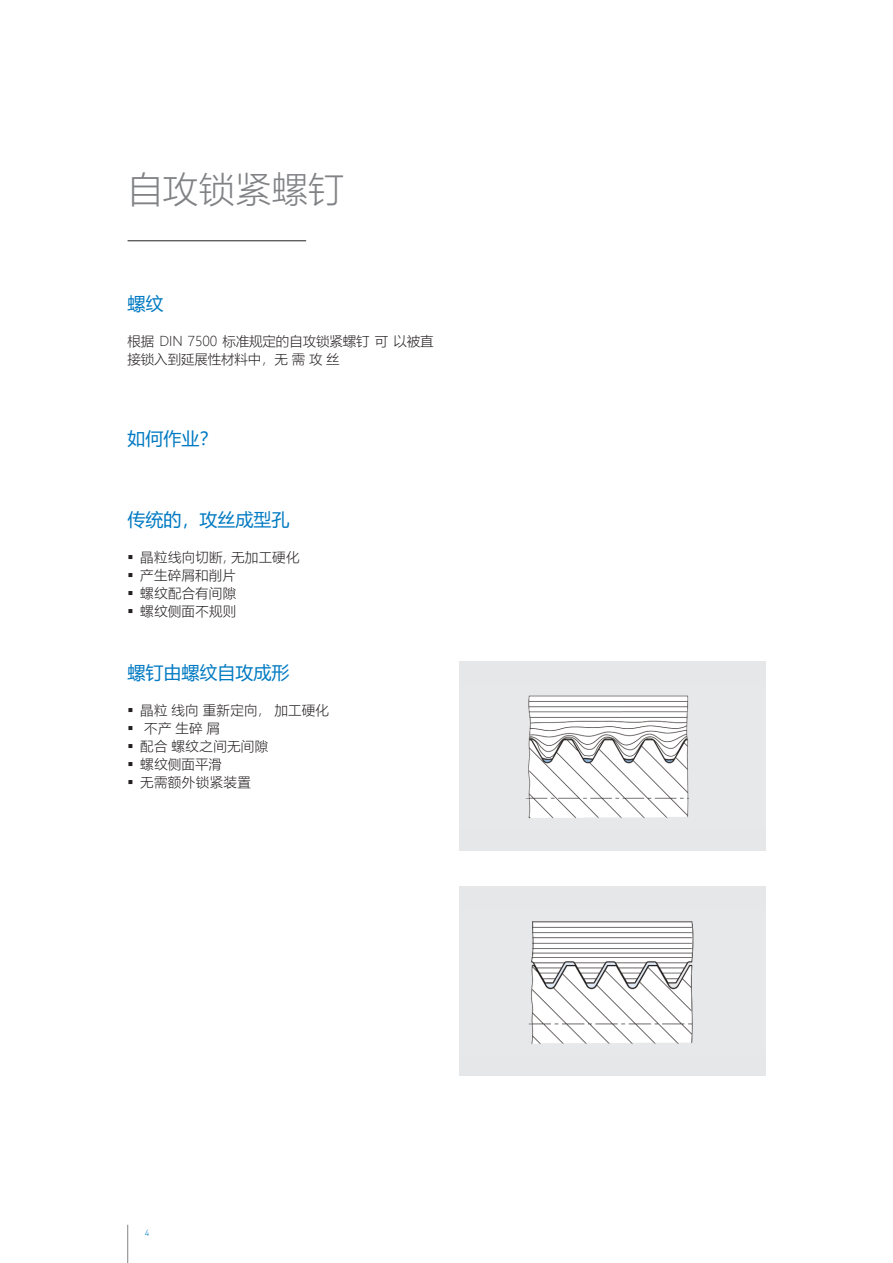
<style>
.page{position:relative;width:893px;height:1263px;background:#fff}
.page>*{position:absolute;margin:0;border:0;box-sizing:border-box;transform-origin:0 0}
.t1{font:300 36px "Microsoft Ya Hei";letter-spacing:.01em;color:#808285}
.t2{font:18px "Microsoft Ya Hei";color:#007ac2}
.t3{font:300 13.5px "Microsoft Ya Hei";letter-spacing:.015em;color:#231f20}
.t4{font:300 13.5px/18px "Microsoft Ya Hei";letter-spacing:-.01em;color:#231f20}
.t5{font:300 13.5px "Microsoft Ya Hei";letter-spacing:.035em;color:#231f20}
.t6{font:300 9px "DINOT";color:#007ac2}
</style>
<div class="page">
<hr style="left:127px;top:1225px;width:1px;height:38px;background:#808285">
<div style="left:459px;top:661px;width:306px;height:189px;background:#e6e7e9"></div>
<img style="left:526px;top:695px;width:163px;height:124px">
<div style="left:459px;top:887px;width:306px;height:189px;background:#e6e7e9"></div>
<img style="left:528px;top:921px;width:166px;height:123px">
<hr style="left:128px;top:240px;width:178px;height:1px;background:#231f20">
<h1 class="t1" style="left:128px;top:165px;width:218px">自攻锁紧螺钉</h1>
<h2 class="t2" style="left:128px;top:291px;width:37px">螺纹</h2>
<p class="t4" style="left:128px;top:332px;width:308px">根据 DIN 7500 标准规定的自攻锁紧螺钉可以被直接锁入到延展性材料中，无需攻丝</p>
<h2 class="t2" style="left:128px;top:426px;width:91px">如何作业？</h2>
<h2 class="t2" style="left:128px;top:507px;width:163px">传统的，攻丝成型孔</h2>
<p class="t3" style="left:128px;top:548px;width:173px">▪ 晶粒线向切断，无加工硬化</p>
<p class="t3" style="left:128px;top:566px;width:110px">▪ 产生碎屑和削片</p>
<p class="t3" style="left:128px;top:584px;width:110px">▪ 螺纹配合有间隙</p>
<p class="t3" style="left:128px;top:602px;width:110px">▪ 螺纹侧面不规则</p>
<h2 class="t2" style="left:128px;top:660px;width:163px">螺钉由螺纹自攻成形</h2>
<p class="t3" style="left:128px;top:701px;width:203px">▪ 晶粒线向重新定向，加工硬化</p>
<p class="t3" style="left:128px;top:719px;width:94px">▪ 不产生碎屑</p>
<p class="t3" style="left:128px;top:737px;width:142px">▪ 配合螺纹之间无间隙</p>
<p class="t3" style="left:128px;top:755px;width:96px">▪ 螺纹侧面平滑</p>
<p class="t5" style="left:128px;top:773px;width:125px">▪ 无需额外锁紧装置</p>
<p class="t6" style="left:145px;top:1227px;width:6px">4</p>
</div>
